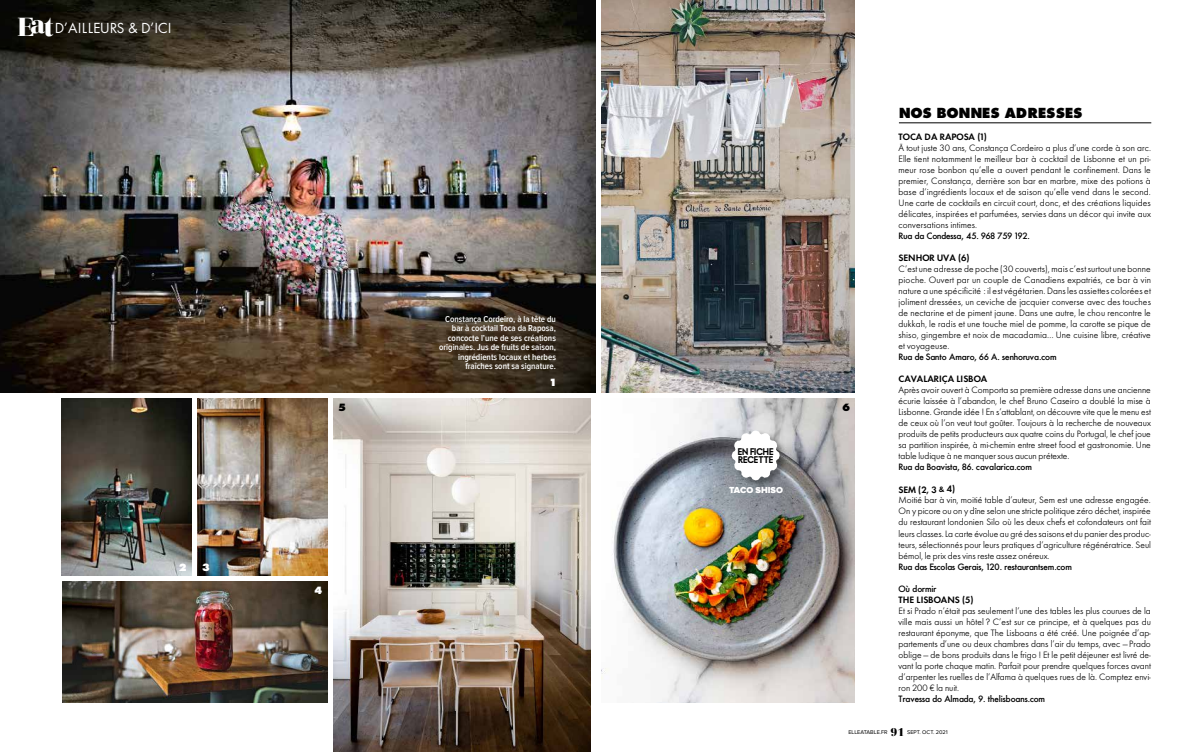
<style>
.page{position:relative;width:1191px;height:752px;background:#fff}
.page>*{position:absolute;margin:0;border:0;box-sizing:border-box;transform-origin:0 0}
.t1{font:900 15.2px "Elle Gabor";color:#000}
.t2{font:15.1px "Elle Gabor";letter-spacing:.02em;color:#fff}
.t3{font:900 11px "Elle Gabor";color:#fff}
.t4{font:900 11px "Elle Gabor";color:#000}
.t5{font:9.6px/11px "Elle Gabor Text";color:#000;text-align:justify}
.t6{font:500 9.6px "Elle Gabor";color:#000}
.t7{font:600 9.6px "Elle Gabor";color:#000}
.t8{font:600 9px/9.5px "Proxima Nova Cond";color:#fff;text-align:right}
.t9{font:900 9px "Proxima Nova";color:#fff}
.t10{font:800 8.8px/8.8px "Elle Nova";color:#000}
.t11{font:5.6px "Proxima Nova";color:#000}
.s1{font-family:"Bauer Bodoni Std";font-weight:900;font-size:25.9px}
.s2{font-family:"Bauer Bodoni Std";font-weight:900;font-size:27.7px}
.s3{font-size:8px}
.s4{font-family:"Bauer Bodoni Std";font-weight:900;font-size:11.2px}
</style>
<div class="page">
<img style="left:0;top:0;width:595px;height:392px">
<hr style="left:899px;top:123px;width:252px;height:1px;background:#000">
<img style="left:601px;top:398px;width:254px;height:304px">
<img style="left:61px;top:398px;width:130px;height:177px">
<img style="left:197px;top:398px;width:131px;height:177px">
<img style="left:333px;top:398px;width:258px;height:353px">
<img style="left:601px;top:0;width:254px;height:392px">
<img style="left:62px;top:581px;width:265px;height:121px">
<div style="left:730px;top:429px;width:59px;height:60px;background:#000;opacity:.38"></div>
<svg style="left:730px;top:428px;width:51px;height:54px"></svg>
<h2 class="t2" style="left:18px;top:19px;width:155px"><span class="s1">E</span><span class="s2">at</span>D’AILLEURS &amp; D’ICI</h2>
<p class="t3" style="left:179px;top:560px;width:9px">2</p>
<p class="t3" style="left:202px;top:560px;width:9px">3</p>
<p class="t3" style="left:314px;top:583px;width:9px">4</p>
<p class="t8" style="left:439px;top:314px;width:118px">Constança Cordeiro, à la tête du bar à cocktail Toca da Raposa, concocte l’une de ses créations originales. Jus de fruits de saison, ingrédients locaux et herbes fraîches sont sa signature.</p>
<p class="t3" style="left:551px;top:376px;width:6px">1</p>
<p class="t4" style="left:338px;top:401px;width:9px">5</p>
<p class="t4" style="left:842px;top:401px;width:9px">6</p>
<p class="t10" style="left:738px;top:447px;width:37px">EN FICHE<br>RECETTE</p>
<p class="t9" style="left:729px;top:484px;width:55px">TACO SHISO</p>
<h1 class="t1" style="left:899px;top:104px;width:185px">NOS BONNES ADRESSES</h1>
<p class="t7" style="left:898px;top:131px;width:90px">TOCA DA RAPOSA (1)</p>
<p class="t5" style="left:898px;top:142px;width:254px">À tout juste 30 ans, Constança Cordeiro a plus d’une corde à son arc.<br>Elle tient notamment le meilleur bar à cocktail de Lisbonne et un pri&shy;meur rose bonbon qu’elle a ouvert pendant le confinement. Dans le premier, Constança, derrière son bar en marbre, mixe des potions à base d’ingrédients locaux et de saison qu’elle vend dans le second.<br>Une carte de cocktails en circuit court, donc, et des créations liquides délicates, inspirées et parfumées, servies dans un décor qui invite aux conversations intimes.</p>
<p class="t6" style="left:898px;top:230px;width:133px">Rua da Condessa, 45. 968 759 192.</p>
<p class="t7" style="left:898px;top:252px;width:73px">SENHOR UVA (6)</p>
<p class="t5" style="left:898px;top:263px;width:254px">C’est une adresse de poche (30 couverts), mais c’est surtout une bonne pioche. Ouvert par un couple de Canadiens expatriés, ce bar à vin nature a une spécificité : il est végétarien. Dans les assiettes colorées et joliment dressées, un ceviche de jacquier converse avec des touches de nectarine et de piment jaune. Dans une autre, le chou rencontre le dukkah, le radis et une touche miel de pomme, la carotte se pique de shiso, gingembre et noix de macadamia… Une cuisine libre, créative et voyageuse.</p>
<p class="t6" style="left:898px;top:351px;width:159px">Rua de Santo Amaro, 66 A. senhoruva.com</p>
<p class="t7" style="left:898px;top:373px;width:90px">CAVALARIÇA LISBOA</p>
<p class="t5" style="left:898px;top:384px;width:254px">Après avoir ouvert à Comporta sa première adresse dans une ancienne écurie laissée à l’abandon, le chef Bruno Caseiro a doublé la mise à Lisbonne. Grande idée ! En s’attablant, on découvre vite que le menu est de ceux où l’on veut tout goûter. Toujours à la recherche de nouveaux produits de petits producteurs aux quatre coins du Portugal, le chef joue sa partition inspirée, à mi-chemin entre street food et gastronomie. Une table ludique à ne manquer sous aucun prétexte.</p>
<p class="t6" style="left:898px;top:461px;width:135px">Rua da Boavista, 86. cavalarica.com</p>
<p class="t7" style="left:898px;top:483px;width:58px">SEM (2, 3 <span class="s3">&amp;</span> 4)</p>
<p class="t5" style="left:898px;top:494px;width:254px">Moitié bar à vin, moitié table d’auteur, Sem est une adresse engagée.<br>On y picore ou on y dîne selon une stricte politique zéro déchet, inspirée du restaurant londonien Silo où les deux chefs et cofondateurs ont fait leurs classes. La carte évolue au gré des saisons et du panier des produc&shy;teurs, sélectionnés pour leurs pratiques d’agriculture régénératrice. Seul bémol, le prix des vins reste assez onéreux.</p>
<p class="t6" style="left:898px;top:560px;width:175px">Rua das Escolas Gerais, 120. restaurantsem.com</p>
<p class="t6" style="left:898px;top:582px;width:39px">Où dormir</p>
<p class="t7" style="left:898px;top:593px;width:76px">THE LISBOANS (5)</p>
<p class="t5" style="left:898px;top:604px;width:254px">Et si Prado n’était pas seulement l’une des tables les plus courues de la ville mais aussi un hôtel? C’est sur ce principe, et à quelques pas du restaurant éponyme, que The Lisboans a été créé. Une poignée d’ap&shy;partements d’une ou deux chambres dans l’air du temps, avec — Prado oblige — de bons produits dans le frigo! Et le petit déjeuner est livré de&shy;vant la porte chaque matin. Parfait pour prendre quelques forces avant d’arpenter les ruelles de l’Alfama à quelques rues de là. Comptez envi&shy;ron 200 € la nuit.</p>
<p class="t6" style="left:898px;top:692px;width:148px">Travessa do Almada, 9. thelisboans.com</p>
<p class="t11" style="left:848px;top:728px;width:101px">ELLEATABLE.FR <span class="s4">91</span> SEPT. OCT. 2021</p>
</div>
